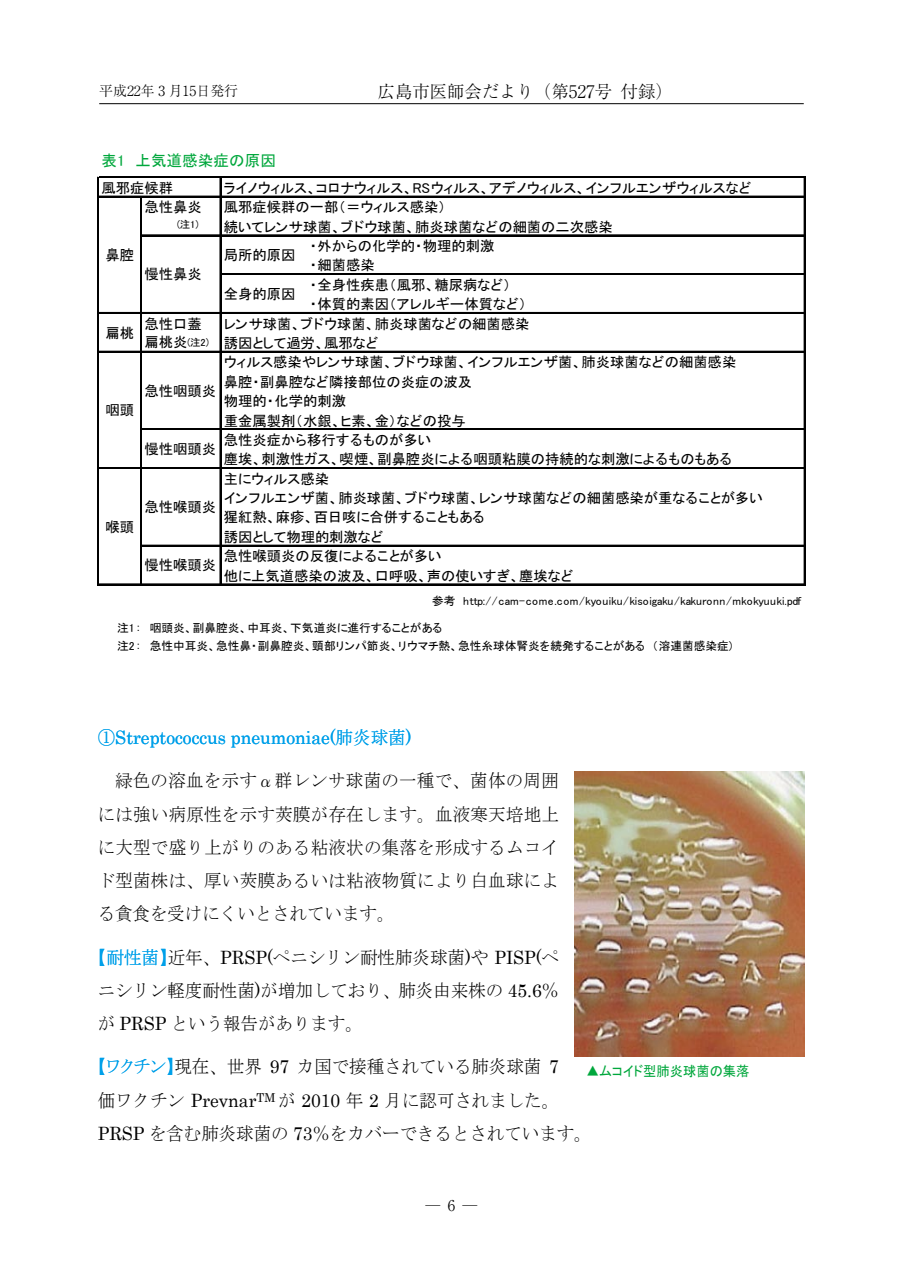
<style>
.page{position:relative;width:903px;height:1275px;background:#fff}
.page>*{position:absolute;margin:0;border:0;box-sizing:border-box;transform-origin:0 0}
.t1{font:18.38px/33.2px "MS Mincho";color:#000;text-align:justify;scale:.95 1}
.t2{font:18.38px "Century";color:#00a0e9;scale:.95 1}
.t3{font:300 17.32px "Ryumin Pro";color:#000}
.t4{font:15.58px "MS P Gothic";letter-spacing:.005em;color:#00a73c}
.t5{font:300 14.88px "Ryumin Pro";color:#000}
.t6{font:14.17px/19.4px "MS P Gothic";letter-spacing:.005em;color:#000}
.t7{font:14px "MS P Gothic";color:#00a73c;scale:.95 1}
.t8{font:300 13.83px "Ryumin Pro";color:#000}
.t9{font:11.55px/18px "MS P Gothic";color:#000}
.t10{font:10.33px "MS P Gothic";color:#000}
.s1{font-size:14.17px}
.s2{font-family:"MS Mincho"}
.s3{font-family:"MS P Mincho";color:#00a0e9}
.s4{font-family:"Century"}
</style>
<div class="page">
<hr style="left:99px;top:103px;width:705px;height:1px;background:#000">
<hr style="left:99px;top:176px;width:706px;height:1px;background:#000">
<hr style="left:99px;top:177px;width:706px;height:1px;background:#000">
<hr style="left:99px;top:196px;width:706px;height:1px;background:#000">
<hr style="left:142px;top:235px;width:663px;height:1px;background:#000">
<hr style="left:221px;top:273px;width:584px;height:1px;background:#000">
<hr style="left:221px;top:274px;width:584px;height:1px;background:#000">
<hr style="left:99px;top:312px;width:706px;height:2px;background:#000">
<hr style="left:99px;top:351px;width:706px;height:2px;background:#000">
<hr style="left:142px;top:428px;width:663px;height:1px;background:#000">
<hr style="left:142px;top:429px;width:663px;height:1px;background:#000">
<hr style="left:99px;top:467px;width:706px;height:1px;background:#000">
<hr style="left:99px;top:468px;width:706px;height:1px;background:#000">
<hr style="left:142px;top:545px;width:663px;height:1px;background:#000">
<hr style="left:97px;top:177px;width:1px;height:408px;background:#000">
<hr style="left:98px;top:177px;width:1px;height:408px;background:#000">
<hr style="left:99px;top:584px;width:706px;height:1px;background:#000">
<hr style="left:804px;top:178px;width:1px;height:407px;background:#000">
<hr style="left:140px;top:197px;width:1px;height:388px;background:#000">
<hr style="left:141px;top:197px;width:1px;height:388px;background:#000">
<hr style="left:220px;top:178px;width:1px;height:407px;background:#000">
<img style="left:574px;top:771px;width:231px;height:286px">
<p class="t8" style="left:99px;top:80px;width:140px">平成22年₃月15日発行</p>
<p class="t3" style="left:378px;top:78px;width:297px">広島市医師会だより　（第527号　付録）</p>
<p class="t4" style="left:102px;top:152px;width:176px">表1 上気道感染症の原因</p>
<p class="t6" style="left:102px;top:178px;width:73px">風邪症候群</p>
<p class="t6" style="left:224px;top:178px;width:529px">ライノウィルス、コロナウィルス、RSウィルス、アデノウィルス、インフルエンザウィルスなど</p>
<p class="t6" style="left:106px;top:245px;width:30px">鼻腔</p>
<p class="t6" style="left:105px;top:323px;width:30px">扁桃</p>
<p class="t6" style="left:105px;top:400px;width:30px">咽頭</p>
<p class="t6" style="left:105px;top:517px;width:30px">喉頭</p>
<p class="t6" style="left:145px;top:197px;width:59px">急性鼻炎</p>
<p class="t10" style="left:177px;top:219px;width:23px">(注1)</p>
<p class="t6" style="left:145px;top:265px;width:59px">慢性鼻炎</p>
<p class="t6" style="left:144px;top:314px;width:59px">急性口蓋</p>
<p class="t10" style="left:144px;top:337px;width:66px"><span class="s1">扁桃炎</span>(注2)</p>
<p class="t6" style="left:144px;top:381px;width:73px">急性咽頭炎</p>
<p class="t6" style="left:144px;top:439px;width:73px">慢性咽頭炎</p>
<p class="t6" style="left:144px;top:497px;width:73px">急性喉頭炎</p>
<p class="t6" style="left:144px;top:555px;width:73px">慢性喉頭炎</p>
<p class="t6" style="left:224px;top:197px;width:223px">風邪症候群の一部（＝ウィルス感染）</p>
<p class="t6" style="left:224px;top:217px;width:390px">続いてレンサ球菌、ブドウ球菌、肺炎球菌などの細菌の二次感染</p>
<p class="t6" style="left:224px;top:245px;width:73px">局所的原因</p>
<p class="t6" style="left:224px;top:284px;width:73px">全身的原因</p>
<p class="t6" style="left:310px;top:236px;width:218px">・外からの化学的・物理的刺激<br>・細菌感染<br>・全身性疾患（風邪、糖尿病など）<br>・体質的素因（アレルギー体質など）</p>
<p class="t6" style="left:224px;top:314px;width:307px">レンサ球菌、ブドウ球菌、肺炎球菌などの細菌感染誘因として過労、風邪など</p>
<p class="t6" style="left:224px;top:353px;width:514px">ウィルス感染やレンサ球菌、ブドウ球菌、インフルエンザ菌、肺炎球菌などの細菌感染鼻腔・副鼻腔など隣接部位の炎症の波及<br>物理的・化学的刺激<br>重金属製剤（水銀、ヒ素、金）などの投与<br>急性炎症から移行するものが多い<br>塵埃、刺激性ガス、喫煙、副鼻腔炎による咽頭粘膜の持続的な刺激によるものもある主にウィルス感染</p>
<p class="t6" style="left:224px;top:508px;width:262px">猩紅熱、麻疹、百日咳に合併することもある</p>
<p class="t6" style="left:224px;top:488px;width:540px">インフルエンザ菌、肺炎球菌、ブドウ球菌、レンサ球菌などの細菌感染が重なることが多い</p>
<p class="t6" style="left:224px;top:527px;width:161px">誘因として物理的刺激など</p>
<p class="t6" style="left:224px;top:547px;width:351px">急性喉頭炎の反復によることが多い<br>他に上気道感染の波及、口呼吸、声の使いすぎ、塵埃など</p>
<p class="t9" style="left:432px;top:592px;width:371px">参考 http://cam-come.com/kyouiku/kisoigaku/kakuronn/mkokyuuki.pdf</p>
<p class="t9" style="left:117px;top:619px;width:529px">注1： 咽頭炎、副鼻腔炎、中耳炎、下気道炎に進行することがある<br>注2： 急性中耳炎、急性鼻・副鼻腔炎、頸部リンパ節炎、リウマチ熱、急性糸球体腎炎を続発することがある</p>
<p class="t9" style="left:652px;top:637px;width:82px">（溶連菌感染症)</p>
<p class="t2" style="left:98px;top:722px;width:332px"><span class="s2">①</span>Streptococcus pneumoniae(<span class="s2">肺炎球菌</span>)</p>
<p class="t1" style="left:98px;top:764px;width:487px;text-indent:17px">緑色の溶血を示すα群レンサ球菌の一種で、菌体の周囲には強い病原性を示す莢膜が存在します。血液寒天培地上に大型で盛り上がりのある粘液状の集落を形成するムコイド型菌株は、厚い莢膜あるいは粘液物質により白血球による貪食を受けにくいとされています。</p>
<p class="t1" style="left:98px;top:940px;width:487px"><span class="s3">【耐性菌】</span>近年、<span class="s4">PRSP(</span>ペニシリン耐性肺炎球菌<span class="s4">)</span>や <span class="s4">PISP(</span>ペニシリン軽度耐性菌<span class="s4">)</span>が増加しており、肺炎由来株の <span class="s4">45.6</span>％が <span class="s4">PRSP</span> という報告があります。</p>
<p class="t1" style="left:98px;top:1050px;width:522px;text-align:left"><span class="s3">【ワクチン】</span>現在、世界 <span class="s4">97</span> カ国で接種されている肺炎球菌 <span class="s4">7<br></span>価ワクチン <span class="s4">Prevnar</span><sup>TM</sup> が <span class="s4">2010</span> 年 <span class="s4">2</span> 月に認可されました。<br><span class="s4">PRSP</span> を含む肺炎球菌の <span class="s4">73</span>％をカバーできるとされています。</p>
<p class="t7" style="left:586px;top:1064px;width:174px">▲ムコイド型肺炎球菌の集落</p>
<p class="t5" style="left:425px;top:1194px;width:54px">─ 　6 　─</p>
</div>
